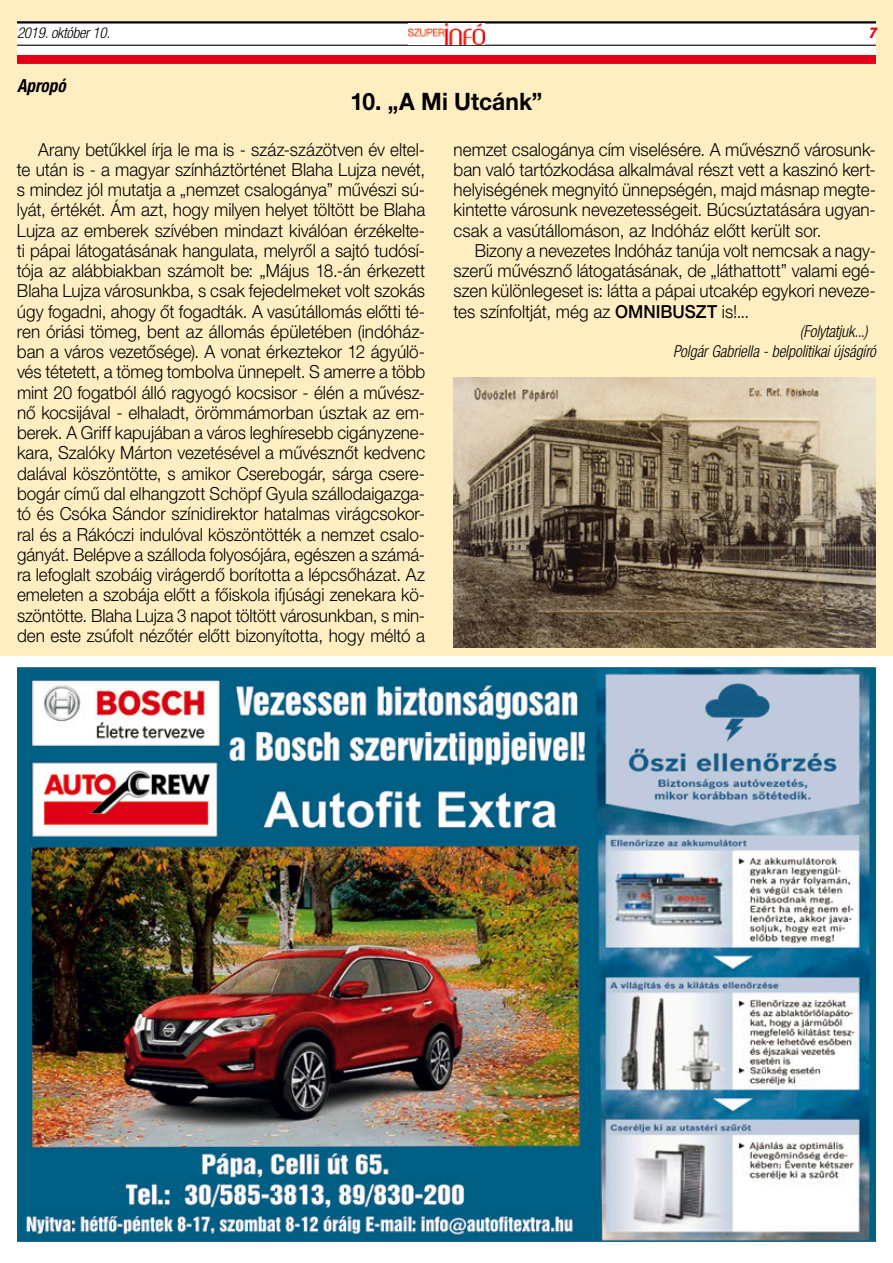
<style>
.page{position:relative;width:893px;height:1263px;background:#fff}
.page>*{position:absolute;margin:0;border:0;box-sizing:border-box;transform-origin:0 0}
.t1{font:700 24px "Helvetica Neue LT 75";color:#000;scale:.95 1}
.t2{font:300 18px/20.2px "Helvetica Neue LT 45";color:#000;text-align:justify;scale:.95 1}
.t3{font:300 18px/20.2px "Helvetica Neue LT 45";color:#000;text-align:justify;scale:.94 1}
.t4{font:italic 700 condensed 18px "Helvetica Neue LT 77";color:#000;scale:.95 1}
.t5{font:italic 300 condensed 16.5px/19.5px "Helvetica Neue LT 47";letter-spacing:-.005em;color:#000;scale:.95 1}
.t6{font:italic 300 condensed 15px "Helvetica Neue LT 47";letter-spacing:-.015em;color:#000}
.t7{font:italic 800 condensed 15px "Helvetica Neue LT 87";color:#e2001a}
.s1{font-family:"Helvetica Neue LT 65";font-weight:500}
</style>
<div class="page">
<div style="left:0;top:0;width:893px;height:655px;background:#ffeec1"></div>
<div style="left:17px;top:21px;width:859px;height:40px;background:#fff"></div>
<hr style="left:17px;top:45px;width:859px;height:1px;background:#000">
<hr style="left:17px;top:21px;width:859px;height:3px;background:#000">
<div style="left:17px;top:55px;width:859px;height:9px;background:#e2001a"></div>
<img style="left:409px;top:24px;width:75px;height:20px">
<img style="left:17px;top:667px;width:859px;height:575px">
<img style="left:454px;top:378px;width:422px;height:269px">
<p class="t6" style="left:17px;top:24px;width:95px">2019. október 10.</p>
<p class="t7" style="left:868px;top:23px;width:9px">7</p>
<p class="t4" style="left:17px;top:74px;width:53px">Apropó</p>
<h1 class="t1" style="left:350px;top:87px;width:204px">10. „A Mi Utcánk”</h1>
<p class="t2" style="left:454px;top:139px;width:446px">nemzet csalogánya cím viselésére. A művésznő városunk&shy;ban való tartózkodása alkalmával részt vett a kaszinó kert&shy;helyiségének megnyitó ünnepségén, majd másnap megte&shy;kintette városunk nevezetességeit. Búcsúztatására ugyan&shy;csak a vasútállomáson, az Indóház előtt került sor.</p>
<p class="t3" style="left:454px;top:240px;width:451px;text-indent:21px">Bizony a nevezetes Indóház tanúja volt nemcsak a nagy&shy;szerű művésznő látogatásának, de „láthattott” valami egé&shy;szen különlegeset is: látta a pápai utcakép egykori neveze&shy;tes színfoltját, még az <span class="s1">OMNIBUSZT</span> is!...</p>
<p class="t5" style="left:673px;top:322px;width:215px;text-indent:127px">(Folytatjuk...)<br>Polgár Gabriella - belpolitikai újságíró</p>
<p class="t2" style="left:17px;top:139px;width:431px;text-indent:21px">Arany betűkkel írja le ma is - száz-százötven év eltel&shy;te után is - a magyar színháztörténet Blaha Lujza nevét, s mindez jól mutatja a „nemzet csalogánya” művészi sú&shy;lyát, értékét. Ám azt, hogy milyen helyet töltött be Blaha Lujza az emberek szívében mindazt kiválóan érzékelte&shy;ti pápai látogatásának hangulata, melyről a sajtó tudósí&shy;tója az alábbiakban számolt be: „Május 18.-án érkezett Blaha Lujza városunkba, s csak fejedelmeket volt szokás úgy fogadni, ahogy őt fogadták. A vasútállomás előtti té&shy;ren óriási tömeg, bent az állomás épületében (indóház&shy;ban a város vezetősége). A vonat érkeztekor 12 ágyúlö&shy;vés tétetett, a tömeg tombolva ünnepelt. S amerre a több mint 20 fogatból álló ragyogó kocsisor - élén a művész&shy;nő kocsijával - elhaladt, örömmámorban úsztak az em&shy;berek. A Griff kapujában a város leghíresebb cigányzene&shy;kara, Szalóky Márton vezetésével a művésznőt kedvenc dalával köszöntötte, s amikor Cserebogár, sárga csere&shy;bogár című dal elhangzott Schöpf Gyula szállodaigazga&shy;tó és Csóka Sándor színidirektor hatalmas virágcsokor&shy;ral és a Rákóczi indulóval köszöntötték a nemzet csalo&shy;gányát. Belépve a szálloda folyosójára, egészen a számá&shy;ra lefoglalt szobáig virágerdő borította a lépcsőházat. Az emeleten a szobája előtt a főiskola ifjúsági zenekara kö&shy;szöntötte. Blaha Lujza 3 napot töltött városunkban, s min&shy;den este zsúfolt nézőtér előtt bizonyította, hogy méltó a</p>
</div>
